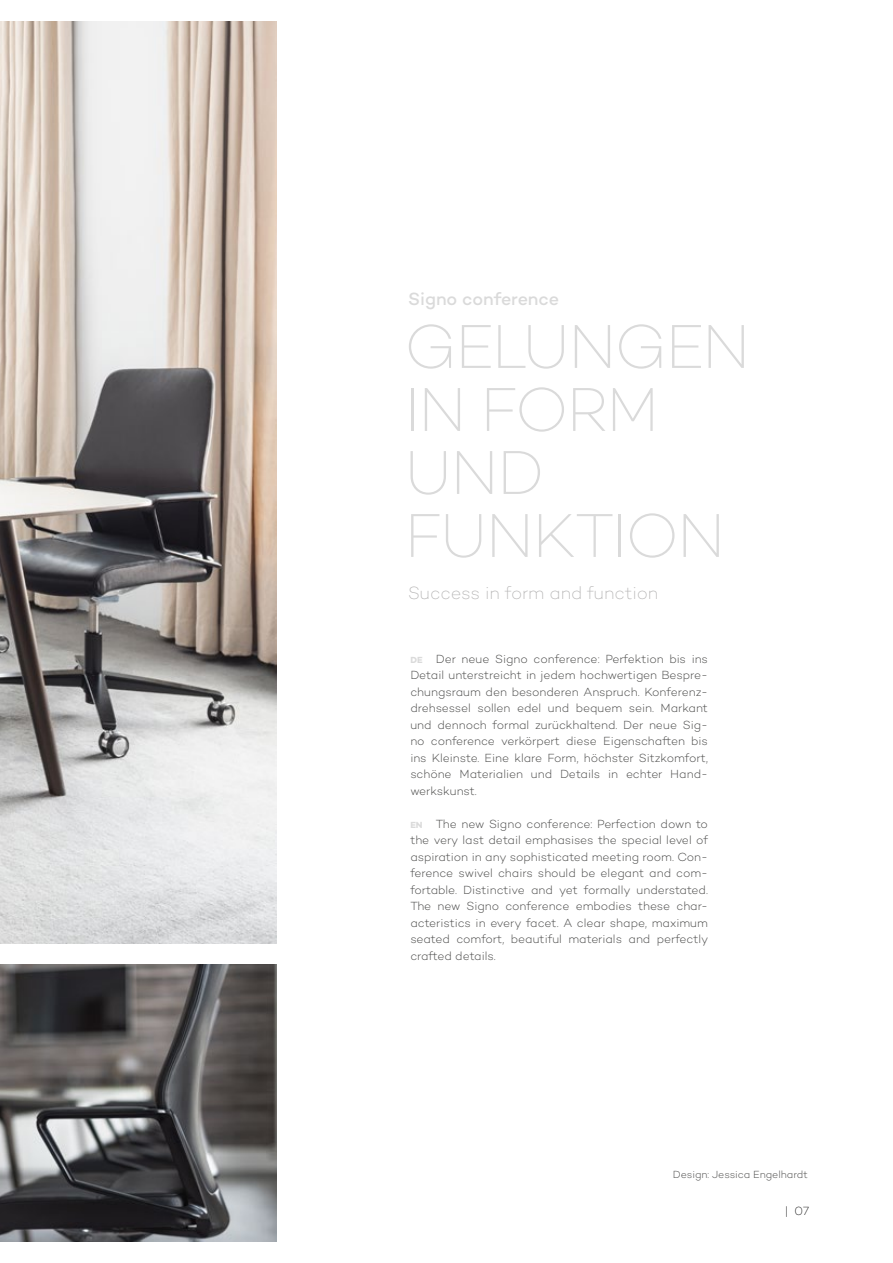
<style>
.page{position:relative;width:893px;height:1263px;background:#fff}
.page>*{position:absolute;margin:0;border:0;box-sizing:border-box;transform-origin:0 0}
.t1{font:200 63px/63px "Campton";letter-spacing:-.04em;color:#dadada}
.t2{font:200 18px "Campton";letter-spacing:-.005em;color:#b3b2b2}
.t3{font:500 18px "Campton";letter-spacing:-.005em;color:#dadada}
.t4{font:300 12px/16.5px "Campton";color:#4a4a49;text-align:justify}
.t5{font:200 12px "Campton";color:#000}
.t6{font:300 10.5px "Campton";letter-spacing:-.01em;color:#4a4a49}
.s1{font-weight:700;font-size:9px;color:#dadada}
</style>
<div class="page">
<img style="left:0;top:21px;width:276px;height:922px">
<img style="left:0;top:964px;width:276px;height:278px">
<h2 class="t3" style="left:408px;top:287px;width:152px">Signo conference</h2>
<h1 class="t1" style="left:404px;top:314px;width:348px">GELUNGEN<br>IN FORM<br>UND<br>FUNKTION</h1>
<h2 class="t2" style="left:408px;top:582px;width:252px">Success in form and function</h2>
<p class="t4" style="left:410px;top:650px;width:299px"><span class="s1">DE</span> Der neue Signo conference: Perfektion bis ins Detail unterstreicht in jedem hochwertigen Bespre&shy;chungsraum den besonderen Anspruch. Konferenz&shy;drehsessel sollen edel und bequem sein. Markant und dennoch formal zurückhaltend. Der neue Sig&shy;no conference verkörpert diese Eigenschaften bis ins Kleinste. Eine klare Form, höchster Sitzkomfort, schöne Materialien und Details in echter Hand&shy;werkskunst.</p>
<p class="t4" style="left:410px;top:815px;width:299px"><span class="s1">EN</span> The new Signo conference: Perfection down to the very last detail emphasises the special level of aspiration in any sophisticated meeting room. Con&shy;ference swivel chairs should be elegant and com&shy;fortable. Distinctive and yet formally understated.<br>The new Signo conference embodies these char&shy;acteristics in every facet. A clear shape, maximum seated comfort, beautiful materials and perfectly crafted details.</p>
<p class="t6" style="left:673px;top:1168px;width:136px">Design: Jessica Engelhardt</p>
<p class="t5" style="left:785px;top:1204px;width:26px">| 07</p>
</div>
